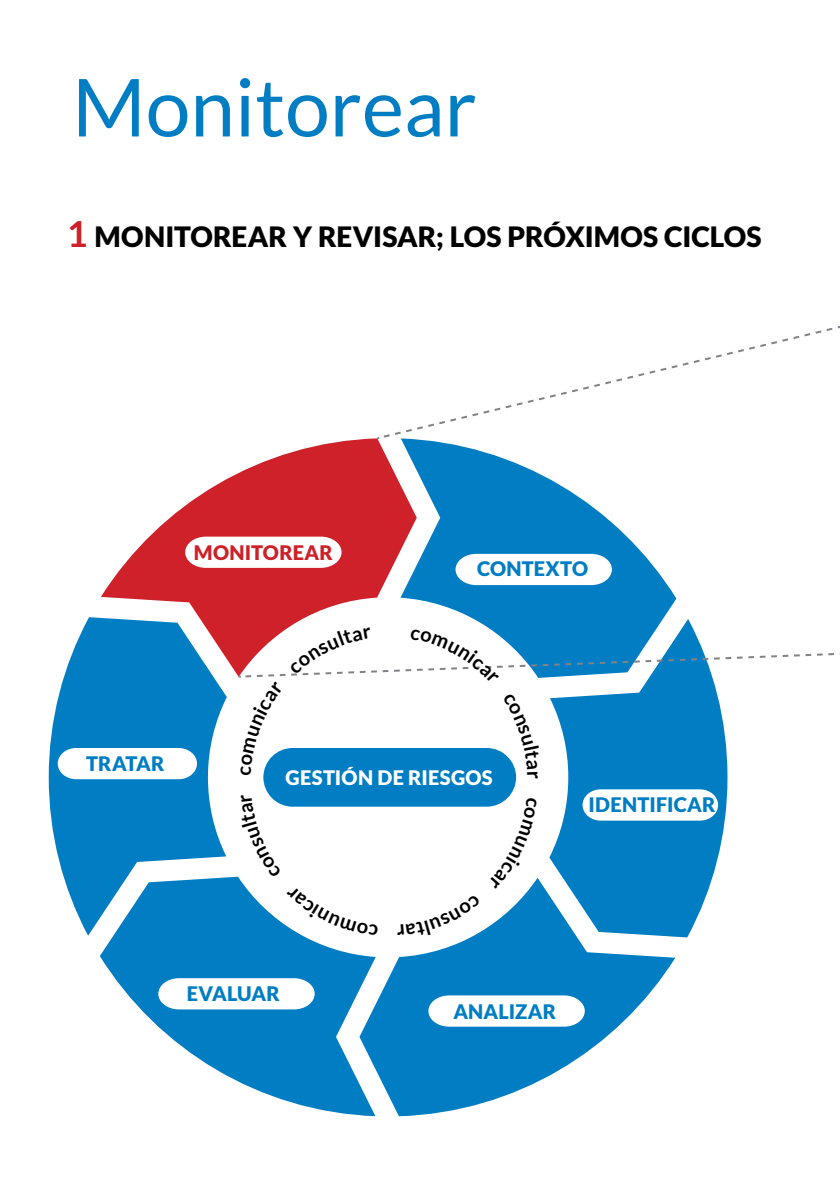
<style>
.page{position:relative;width:840px;height:1191px;background:#fff}
.page>*{position:absolute;margin:0;border:0;box-sizing:border-box;transform-origin:0 0}
.t1{font:80px "Lato";color:#007dc3}
.t2{font:900 28px "Lato";color:#000}
.t3{font:900 20px "Lato";letter-spacing:.01em;color:#007dc3}
.t4{font:900 20px "Lato";letter-spacing:.015em;color:#fff}
.t5{font:900 20px "Lato";letter-spacing:.015em;color:#cd2027}
.s1{font-weight:700;font-size:36px;color:#cd2027}
</style>
<div class="page">
<svg style="left:375px;top:878px;width:300px;height:238px;fill:#007dc3"></svg>
<svg style="left:549px;top:619px;width:178px;height:318px;fill:#007dc3"></svg>
<svg style="left:416px;top:439px;width:260px;height:189px;fill:#007dc3"></svg>
<svg style="left:100px;top:876px;width:275px;height:240px;fill:#007dc3"></svg>
<svg style="left:101px;top:438px;width:315px;height:238px;fill:#ce2129"></svg>
<svg style="left:49px;top:617px;width:178px;height:318px;fill:#007dc3"></svg>
<div style="left:263px;top:748px;width:252px;height:58px;background:#007dc3;border-radius:29px"></div>
<svg style="left:381px;top:326px;width:458px;height:113px"></svg>
<svg style="left:185px;top:536px;width:156px;height:32px"></svg>
<svg style="left:455px;top:554px;width:156px;height:31px"></svg>
<svg style="left:582px;top:789px;width:135px;height:31px"></svg>
<svg style="left:428px;top:995px;width:156px;height:31px"></svg>
<svg style="left:158px;top:978px;width:156px;height:31px"></svg>
<svg style="left:58px;top:748px;width:139px;height:31px"></svg>
<svg style="left:487px;top:797px;width:50px;height:92px"></svg>
<svg style="left:396px;top:894px;width:84px;height:41px"></svg>
<svg style="left:286px;top:885px;width:92px;height:50px"></svg>
<svg style="left:241px;top:793px;width:40px;height:85px"></svg>
<svg style="left:238px;top:628px;width:597px;height:150px"></svg>
<h1 class="t1" style="left:72px;top:63px;width:406px">Monitorear</h1>
<h2 class="t2" style="left:67px;top:220px;width:696px"><span class="s1">1</span> MONITOREAR Y REVISAR; LOS PRÓXIMOS CICLOS</h2>
<p class="t5" style="left:194px;top:541px;width:140px">MONITOREAR</p>
<p class="t3" style="left:476px;top:557px;width:112px">CONTEXTO</p>
<p class="t3" style="left:86px;top:752px;width:80px">TRATAR</p>
<p class="t4" style="left:285px;top:765px;width:208px">GESTIÓN DE RIESGOS</p>
<p class="t3" style="left:588px;top:793px;width:128px">IDENTIFICAR</p>
<p class="t3" style="left:187px;top:981px;width:94px">EVALUAR</p>
<p class="t3" style="left:453px;top:999px;width:104px">ANALIZAR</p>
</div>
